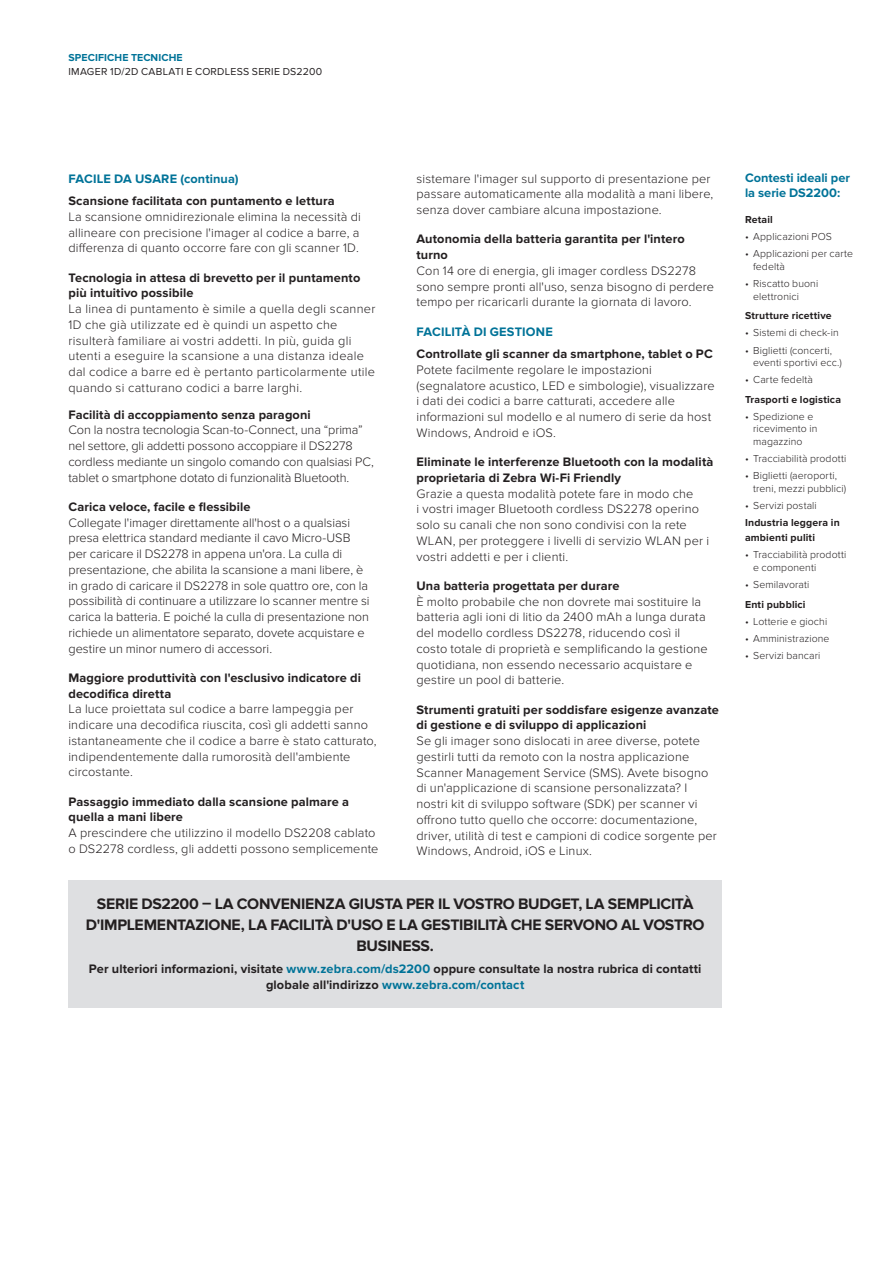
<style>
.page{position:relative;width:893px;height:1263px;background:#fff}
.page>*{position:absolute;margin:0;border:0;box-sizing:border-box;transform-origin:0 0}
.Callout_1{font:700 15.75px/21px "Proxima Nova";letter-spacing:-.015em;color:#231f20;text-align:center}
.Body{font:300 12.75px/15.8px "Proxima Nova";letter-spacing:.01em;color:#231f20}
.Body_Subhead_Black{font:700 12.75px/15.8px "Proxima Nova";letter-spacing:.01em;color:#231f20}
.Body_before_bullet{font:300 12.75px/15.8px "Proxima Nova";letter-spacing:.02em;color:#231f20}
.Body-2{font:300 12.75px/15.8px "Proxima Nova";letter-spacing:-.01em;color:#231f20}
.CTA-Call_To_Action{font:700 12.75px/16.2px "Proxima Nova";letter-spacing:.01em;color:#231f20;text-align:center}
.Body_Subhead_Level_1{font:700 12.75px "Proxima Nova";letter-spacing:.01em;color:#007398}
.Sidebar_Head_Color{font:700 12.75px/15px "Proxima Nova";color:#007398}
.t1{font:300 10.5px/12.8px "Proxima Nova";letter-spacing:.01em;color:#231f20}
.Sidebar_Head_Color-2{font:700 10.5px/15px "Proxima Nova";letter-spacing:.015em;color:#231f20}
.t2{font:10.5px "Proxima Nova";letter-spacing:.025em;color:#231f20}
.t3{font:700 10.5px "Proxima Nova";letter-spacing:.01em;color:#007398}
.s1{color:#007398}
</style>
<div class="page">
<div style="left:68px;top:880px;width:654px;height:128px;background:#dedfe1"></div>
<p class="t3" style="left:68px;top:51px;width:116px">SPECIFICHE TECNICHE</p>
<p class="t2" style="left:68px;top:66px;width:255px">IMAGER 1D/2D CABLATI E CORDLESS SERIE DS2200</p>
<p class="Body_Subhead_Level_1" style="left:68px;top:171px;width:172px">FACILE DA USARE (continua)</p>
<p class="Body_Subhead_Black" style="left:68px;top:193px;width:268px">Scansione facilitata con puntamento e lettura</p>
<p class="Body" style="left:68px;top:209px;width:294px;text-align:justify">La scansione omnidirezionale elimina la necessità di allineare con precisione l'imager al codice a barre, a differenza di quanto occorre fare con gli scanner 1D.</p>
<p class="Body_Subhead_Black" style="left:68px;top:270px;width:293px">Tecnologia in attesa di brevetto per il puntamento più intuitivo possibile</p>
<p class="Body_before_bullet" style="left:68px;top:301px;width:308px">La linea di puntamento è simile a quella degli scanner 1D che già utilizzate ed è quindi un aspetto che risulterà familiare ai vostri addetti. In più, guida gli utenti a eseguire la scansione a una distanza ideale dal codice a barre ed è pertanto particolarmente utile quando si catturano codici a barre larghi.</p>
<p class="Body_Subhead_Black" style="left:68px;top:407px;width:244px">Facilità di accoppiamento senza paragoni</p>
<p class="Body-2" style="left:68px;top:422px;width:307px">Con la nostra tecnologia Scan-to-Connect, una “prima” nel settore, gli addetti possono accoppiare il DS2278 cordless mediante un singolo comando con qualsiasi PC, tablet o smartphone dotato di funzionalità Bluetooth.</p>
<p class="Body_Subhead_Black" style="left:68px;top:499px;width:184px">Carica veloce, facile e flessibile</p>
<p class="Body" style="left:68px;top:515px;width:303px">Collegate l'imager direttamente all'host o a qualsiasi presa elettrica standard mediante il cavo Micro-USB per caricare il DS2278 in appena un'ora. La culla di presentazione, che abilita la scansione a mani libere, è in grado di caricare il DS2278 in sole quattro ore, con la possibilità di continuare a utilizzare lo scanner mentre si carica la batteria. E poiché la culla di presentazione non richiede un alimentatore separato, dovete acquistare e gestire un minor numero di accessori.</p>
<p class="Body_Subhead_Black" style="left:68px;top:670px;width:294px">Maggiore produttività con l'esclusivo indicatore di decodifica diretta</p>
<p class="Body" style="left:68px;top:701px;width:310px">La luce proiettata sul codice a barre lampeggia per indicare una decodifica riuscita, così gli addetti sanno istantaneamente che il codice a barre è stato catturato, indipendentemente dalla rumorosità dell'ambiente circostante.</p>
<p class="Body_Subhead_Black" style="left:68px;top:794px;width:282px">Passaggio immediato dalla scansione palmare a quella a mani libere</p>
<p class="Body" style="left:68px;top:825px;width:312px">A prescindere che utilizzino il modello DS2208 cablato o DS2278 cordless, gli addetti possono semplicemente</p>
<p class="Body" style="left:416px;top:171px;width:298px">sistemare l'imager sul supporto di presentazione per passare automaticamente alla modalità a mani libere, senza dover cambiare alcuna impostazione.</p>
<p class="Body_Subhead_Black" style="left:416px;top:231px;width:270px">Autonomia della batteria garantita per l'intero turno</p>
<p class="Body" style="left:416px;top:263px;width:299px">Con 14 ore di energia, gli imager cordless DS2278 sono sempre pronti all'uso, senza bisogno di perdere tempo per ricaricarli durante la giornata di lavoro.</p>
<p class="Body_Subhead_Level_1" style="left:416px;top:324px;width:138px">FACILITÀ DI GESTIONE</p>
<p class="Body_Subhead_Black" style="left:416px;top:346px;width:298px">Controllate gli scanner da smartphone, tablet o PC</p>
<p class="Body" style="left:416px;top:362px;width:300px">Potete facilmente regolare le impostazioni (segnalatore acustico, LED e simbologie), visualizzare i dati dei codici a barre catturati, accedere alle informazioni sul modello e al numero di serie da host Windows, Android e iOS.</p>
<p class="Body_Subhead_Black" style="left:416px;top:454px;width:298px">Eliminate le interferenze Bluetooth con la modalità proprietaria di Zebra Wi-Fi Friendly</p>
<p class="Body" style="left:416px;top:486px;width:294px">Grazie a questa modalità potete fare in modo che<br>i vostri imager Bluetooth cordless DS2278 operino solo su canali che non sono condivisi con la rete WLAN, per proteggere i livelli di servizio WLAN per i vostri addetti e per i clienti.</p>
<p class="Body_Subhead_Black" style="left:416px;top:578px;width:204px">Una batteria progettata per durare</p>
<p class="Body" style="left:416px;top:594px;width:293px">È molto probabile che non dovrete mai sostituire la batteria agli ioni di litio da 2400 mAh a lunga durata del modello cordless DS2278, riducendo così il costo totale di proprietà e semplificando la gestione quotidiana, non essendo necessario acquistare e gestire un pool di batterie.</p>
<p class="Body_Subhead_Black" style="left:416px;top:702px;width:304px">Strumenti gratuiti per soddisfare esigenze avanzate di gestione e di sviluppo di applicazioni</p>
<p class="Body" style="left:416px;top:733px;width:302px">Se gli imager sono dislocati in aree diverse, potete gestirli tutti da remoto con la nostra applicazione Scanner Management Service (SMS). Avete bisogno di un'applicazione di scansione personalizzata? I nostri kit di sviluppo software (SDK) per scanner vi offrono tutto quello che occorre: documentazione, driver, utilità di test e campioni di codice sorgente per Windows, Android, iOS e Linux.</p>
<p class="Callout_1" style="left:86px;top:894px;width:620px">SERIE DS2200 – LA CONVENIENZA GIUSTA PER IL VOSTRO BUDGET, LA SEMPLICITÀ<br>D'IMPLEMENTAZIONE, LA FACILITÀ D'USO E LA GESTIBILITÀ CHE SERVONO AL VOSTRO<br>BUSINESS.</p>
<p class="CTA-Call_To_Action" style="left:89px;top:961px;width:614px">Per ulteriori informazioni, visitate <span class="s1">www.zebra.com/ds2200</span> oppure consultate la nostra rubrica di contatti globale all'indirizzo <span class="s1">www.zebra.com/contact</span></p>
<p class="Sidebar_Head_Color" style="left:745px;top:171px;width:107px">Contesti ideali per la serie DS2200:</p>
<p class="Sidebar_Head_Color-2" style="left:745px;top:213px;width:29px">Retail</p>
<p class="t1" style="left:745px;top:231px;width:88px">• Applicazioni POS</p>
<p class="t1" style="left:753px;top:248px;width:101px;text-indent:-8px">• Applicazioni per carte fedeltà</p>
<p class="t1" style="left:753px;top:278px;width:67px;text-indent:-8px">• Riscatto buoni elettronici</p>
<p class="Sidebar_Head_Color-2" style="left:745px;top:309px;width:88px">Strutture ricettive</p>
<p class="t1" style="left:745px;top:327px;width:95px">• Sistemi di check-in</p>
<p class="t1" style="left:753px;top:344px;width:90px;text-indent:-8px">• Biglietti (concerti, eventi sportivi ecc.)</p>
<p class="t1" style="left:745px;top:374px;width:70px">• Carte fedeltà</p>
<p class="Sidebar_Head_Color-2" style="left:745px;top:392px;width:98px">Trasporti e logistica</p>
<p class="t1" style="left:753px;top:410px;width:66px;text-indent:-8px">• Spedizione e ricevimento in magazzino</p>
<p class="t1" style="left:745px;top:453px;width:103px">• Tracciabilità prodotti</p>
<p class="t1" style="left:753px;top:470px;width:95px;text-indent:-8px">• Biglietti (aeroporti, treni, mezzi pubblici)</p>
<p class="t1" style="left:745px;top:499px;width:73px">• Servizi postali</p>
<p class="Sidebar_Head_Color-2" style="left:745px;top:515px;width:96px">Industria leggera in ambienti puliti</p>
<p class="t1" style="left:753px;top:549px;width:95px;text-indent:-8px">• Tracciabilità prodotti e componenti</p>
<p class="t1" style="left:745px;top:578px;width:66px">• Semilavorati</p>
<p class="Sidebar_Head_Color-2" style="left:745px;top:597px;width:62px">Enti pubblici</p>
<p class="t1" style="left:745px;top:615px;width:84px">• Lotterie e giochi</p>
<p class="t1" style="left:745px;top:632px;width:86px">• Amministrazione</p>
<p class="t1" style="left:745px;top:649px;width:77px">• Servizi bancari</p>
</div>
